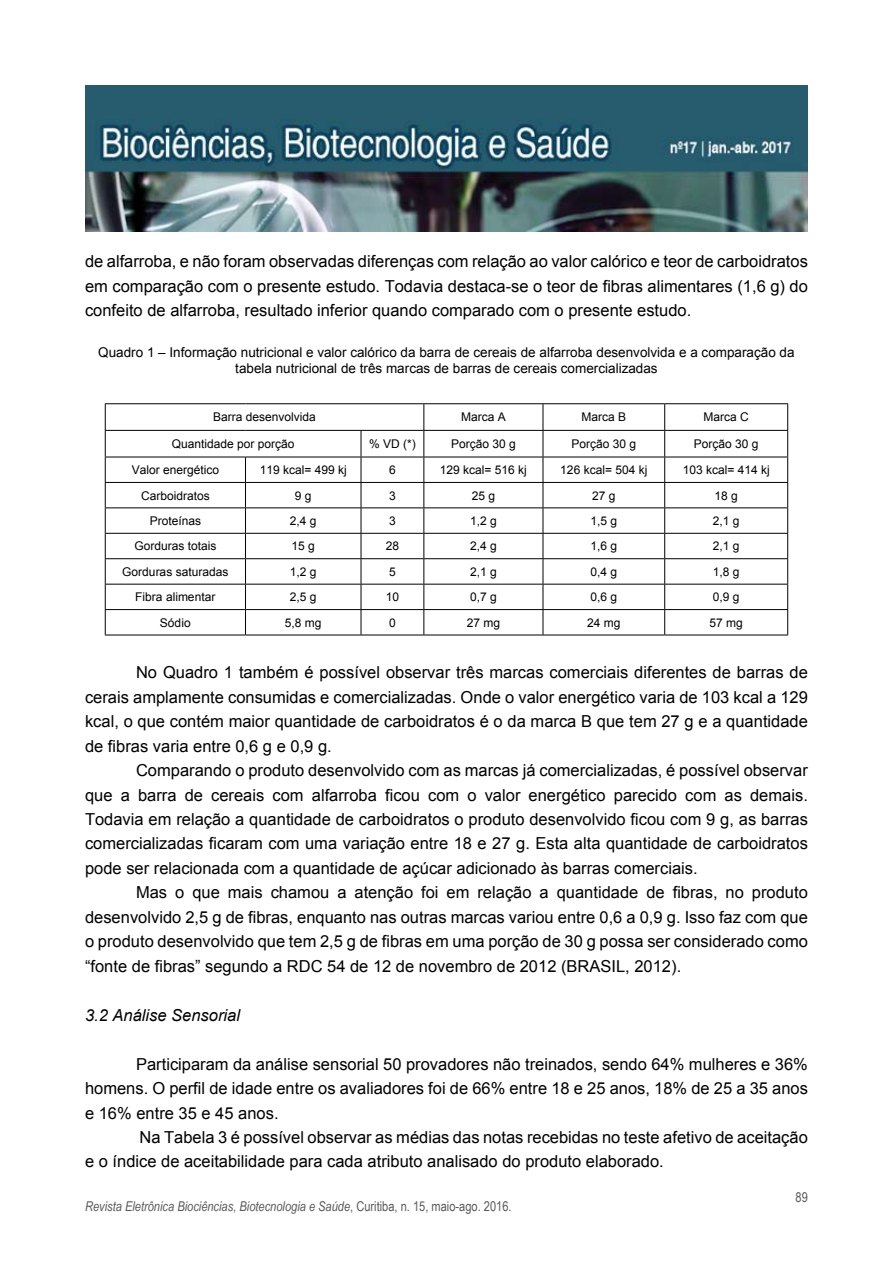
<style>
.page{position:relative;width:893px;height:1263px;background:#fff}
.page>*{position:absolute;margin:0;border:0;box-sizing:border-box;transform-origin:0 0}
.t1{font:16.5px/24.5px "Arial";color:#000;text-align:justify}
.t2{font:italic 16.5px "Arial";color:#000}
.t3{font:13.5px/16.2px "Arial";color:#000;text-align:center}
.t4{font:italic 13.5px "Arial Narrow";color:#58595b}
.t5{font:13.5px "Arial Narrow";color:#58595b}
.t6{font:12px "Arial";color:#000}
.s1{font-style:normal}
</style>
<div class="page">
<img style="left:85px;top:85px;width:723px;height:146px">
<hr style="left:105px;top:403px;width:140px;height:1px;background:#000">
<hr style="left:245px;top:403px;width:116px;height:1px;background:#000">
<hr style="left:361px;top:403px;width:63px;height:1px;background:#000">
<hr style="left:424px;top:403px;width:119px;height:1px;background:#000">
<hr style="left:543px;top:403px;width:122px;height:1px;background:#000">
<hr style="left:665px;top:403px;width:123px;height:1px;background:#000">
<svg style="left:105px;top:404px;width:1px;height:231px"></svg>
<hr style="left:105px;top:430px;width:140px;height:1px;background:#000">
<hr style="left:245px;top:430px;width:116px;height:1px;background:#000">
<hr style="left:361px;top:430px;width:63px;height:1px;background:#000">
<hr style="left:424px;top:430px;width:119px;height:1px;background:#000">
<hr style="left:543px;top:430px;width:122px;height:1px;background:#000">
<hr style="left:665px;top:430px;width:123px;height:1px;background:#000">
<hr style="left:105px;top:457px;width:140px;height:1px;background:#000">
<hr style="left:245px;top:457px;width:116px;height:1px;background:#000">
<hr style="left:361px;top:457px;width:63px;height:1px;background:#000">
<hr style="left:424px;top:457px;width:119px;height:1px;background:#000">
<hr style="left:543px;top:457px;width:122px;height:1px;background:#000">
<hr style="left:665px;top:457px;width:123px;height:1px;background:#000">
<hr style="left:105px;top:482px;width:140px;height:1px;background:#000">
<hr style="left:245px;top:482px;width:116px;height:1px;background:#000">
<hr style="left:361px;top:482px;width:63px;height:1px;background:#000">
<hr style="left:424px;top:482px;width:119px;height:1px;background:#000">
<hr style="left:543px;top:482px;width:122px;height:1px;background:#000">
<hr style="left:665px;top:482px;width:123px;height:1px;background:#000">
<hr style="left:105px;top:507px;width:140px;height:1px;background:#000">
<hr style="left:245px;top:507px;width:116px;height:1px;background:#000">
<hr style="left:361px;top:507px;width:63px;height:1px;background:#000">
<hr style="left:424px;top:507px;width:119px;height:1px;background:#000">
<hr style="left:543px;top:507px;width:122px;height:1px;background:#000">
<hr style="left:665px;top:507px;width:123px;height:1px;background:#000">
<hr style="left:105px;top:533px;width:140px;height:1px;background:#000">
<hr style="left:245px;top:533px;width:116px;height:1px;background:#000">
<hr style="left:361px;top:533px;width:63px;height:1px;background:#000">
<hr style="left:424px;top:533px;width:119px;height:1px;background:#000">
<hr style="left:543px;top:533px;width:122px;height:1px;background:#000">
<hr style="left:665px;top:533px;width:123px;height:1px;background:#000">
<hr style="left:105px;top:558px;width:140px;height:1px;background:#000">
<hr style="left:245px;top:558px;width:116px;height:1px;background:#000">
<hr style="left:361px;top:558px;width:63px;height:1px;background:#000">
<hr style="left:424px;top:558px;width:119px;height:1px;background:#000">
<hr style="left:543px;top:558px;width:122px;height:1px;background:#000">
<hr style="left:665px;top:558px;width:123px;height:1px;background:#000">
<hr style="left:105px;top:584px;width:140px;height:1px;background:#000">
<hr style="left:245px;top:584px;width:116px;height:1px;background:#000">
<hr style="left:361px;top:584px;width:63px;height:1px;background:#000">
<hr style="left:424px;top:584px;width:119px;height:1px;background:#000">
<hr style="left:543px;top:584px;width:122px;height:1px;background:#000">
<hr style="left:665px;top:584px;width:123px;height:1px;background:#000">
<hr style="left:105px;top:609px;width:140px;height:1px;background:#000">
<hr style="left:245px;top:609px;width:116px;height:1px;background:#000">
<hr style="left:361px;top:609px;width:63px;height:1px;background:#000">
<hr style="left:424px;top:609px;width:119px;height:1px;background:#000">
<hr style="left:543px;top:609px;width:122px;height:1px;background:#000">
<hr style="left:665px;top:609px;width:123px;height:1px;background:#000">
<hr style="left:105px;top:635px;width:140px;height:1px;background:#000">
<hr style="left:245px;top:635px;width:116px;height:1px;background:#000">
<hr style="left:361px;top:635px;width:63px;height:1px;background:#000">
<hr style="left:424px;top:635px;width:119px;height:1px;background:#000">
<hr style="left:543px;top:635px;width:122px;height:1px;background:#000">
<hr style="left:665px;top:635px;width:123px;height:1px;background:#000">
<svg style="left:245px;top:457px;width:1px;height:178px"></svg>
<svg style="left:361px;top:431px;width:1px;height:204px"></svg>
<svg style="left:423px;top:404px;width:1px;height:231px"></svg>
<svg style="left:543px;top:404px;width:1px;height:231px"></svg>
<svg style="left:664px;top:404px;width:1px;height:231px"></svg>
<svg style="left:787px;top:404px;width:1px;height:231px"></svg>
<p class="t1" style="left:85px;top:249px;width:724px">de alfarroba, e não foram observadas diferenças com relação ao valor calórico e teor de carboidratos em comparação com o presente estudo. Todavia destaca-se o teor de fibras alimentares (1,6 g) do confeito de alfarroba, resultado inferior quando comparado com o presente estudo.</p>
<p class="t3" style="left:98px;top:344px;width:698px">Quadro 1 – Informação nutricional e valor calórico da barra de cereais de alfarroba desenvolvida e a comparação da tabela nutricional de três marcas de barras de cereais comercializadas</p>
<p class="t6" style="left:213px;top:409px;width:104px">Barra desenvolvida</p>
<p class="t6" style="left:461px;top:409px;width:46px">Marca A</p>
<p class="t6" style="left:581px;top:409px;width:46px">Marca B</p>
<p class="t6" style="left:703px;top:409px;width:47px">Marca C</p>
<p class="t6" style="left:172px;top:436px;width:124px">Quantidade por porção</p>
<p class="t6" style="left:369px;top:436px;width:48px">% VD (*)</p>
<p class="t6" style="left:451px;top:436px;width:66px">Porção 30 g</p>
<p class="t6" style="left:571px;top:436px;width:66px">Porção 30 g</p>
<p class="t6" style="left:694px;top:436px;width:66px">Porção 30 g</p>
<p class="t6" style="left:132px;top:462px;width:89px">Valor energético</p>
<p class="t6" style="left:260px;top:462px;width:89px">119 kcal= 499 kj</p>
<p class="t6" style="left:389px;top:462px;width:8px">6</p>
<p class="t6" style="left:440px;top:462px;width:89px">129 kcal= 516 kj</p>
<p class="t6" style="left:560px;top:462px;width:89px">126 kcal= 504 kj</p>
<p class="t6" style="left:683px;top:462px;width:89px">103 kcal= 414 kj</p>
<p class="t6" style="left:141px;top:487px;width:70px">Carboidratos</p>
<p class="t6" style="left:295px;top:487px;width:18px">9 g</p>
<p class="t6" style="left:389px;top:487px;width:8px">3</p>
<p class="t6" style="left:472px;top:487px;width:25px">25 g</p>
<p class="t6" style="left:592px;top:487px;width:25px">27 g</p>
<p class="t6" style="left:714px;top:487px;width:25px">18 g</p>
<p class="t6" style="left:150px;top:513px;width:53px">Proteínas</p>
<p class="t6" style="left:290px;top:513px;width:28px">2,4 g</p>
<p class="t6" style="left:389px;top:513px;width:8px">3</p>
<p class="t6" style="left:470px;top:513px;width:28px">1,2 g</p>
<p class="t6" style="left:590px;top:513px;width:28px">1,5 g</p>
<p class="t6" style="left:713px;top:513px;width:28px">2,1 g</p>
<p class="t6" style="left:134px;top:538px;width:84px">Gorduras totais</p>
<p class="t6" style="left:292px;top:538px;width:25px">15 g</p>
<p class="t6" style="left:386px;top:538px;width:15px">28</p>
<p class="t6" style="left:470px;top:538px;width:28px">2,4 g</p>
<p class="t6" style="left:590px;top:538px;width:28px">1,6 g</p>
<p class="t6" style="left:713px;top:538px;width:28px">2,1 g</p>
<p class="t6" style="left:122px;top:564px;width:108px">Gorduras saturadas</p>
<p class="t6" style="left:290px;top:564px;width:28px">1,2 g</p>
<p class="t6" style="left:389px;top:564px;width:8px">5</p>
<p class="t6" style="left:470px;top:564px;width:28px">2,1 g</p>
<p class="t6" style="left:590px;top:564px;width:28px">0,4 g</p>
<p class="t6" style="left:713px;top:564px;width:28px">1,8 g</p>
<p class="t6" style="left:135px;top:589px;width:82px">Fibra alimentar</p>
<p class="t6" style="left:290px;top:589px;width:28px">2,5 g</p>
<p class="t6" style="left:386px;top:589px;width:15px">10</p>
<p class="t6" style="left:470px;top:589px;width:28px">0,7 g</p>
<p class="t6" style="left:590px;top:589px;width:28px">0,6 g</p>
<p class="t6" style="left:713px;top:589px;width:28px">0,9 g</p>
<p class="t6" style="left:160px;top:615px;width:32px">Sódio</p>
<p class="t6" style="left:285px;top:615px;width:38px">5,8 mg</p>
<p class="t6" style="left:389px;top:615px;width:8px">0</p>
<p class="t6" style="left:467px;top:615px;width:35px">27 mg</p>
<p class="t6" style="left:587px;top:615px;width:35px">24 mg</p>
<p class="t6" style="left:709px;top:615px;width:35px">57 mg</p>
<p class="t1" style="left:85px;top:660px;width:724px;text-indent:51px">No Quadro 1 também é possível observar três marcas comerciais diferentes de barras de cerais amplamente consumidas e comercializadas. Onde o valor energético varia de 103 kcal a 129 kcal, o que contém maior quantidade de carboidratos é o da marca B que tem 27 g e a quantidade de fibras varia entre 0,6 g e 0,9 g.</p>
<p class="t1" style="left:85px;top:758px;width:724px;text-indent:51px">Comparando o produto desenvolvido com as marcas já comercializadas, é possível observar que a barra de cereais com alfarroba ficou com o valor energético parecido com as demais.<br>Todavia em relação a quantidade de carboidratos o produto desenvolvido ficou com 9 g, as barras comercializadas ficaram com uma variação entre 18 e 27 g. Esta alta quantidade de carboidratos pode ser relacionada com a quantidade de açúcar adicionado às barras comerciais.</p>
<p class="t1" style="left:85px;top:880px;width:724px;text-indent:51px">Mas o que mais chamou a atenção foi em relação a quantidade de fibras, no produto desenvolvido 2,5 g de fibras, enquanto nas outras marcas variou entre 0,6 a 0,9 g. Isso faz com que o produto desenvolvido que tem 2,5 g de fibras em uma porção de 30 g possa ser considerado como “fonte de fibras” segundo a RDC 54 de 12 de novembro de 2012 (BRASIL, 2012).</p>
<p class="t2" style="left:85px;top:1004px;width:156px">3.2 Análise Sensorial</p>
<p class="t1" style="left:85px;top:1052px;width:724px;text-indent:51px">Participaram da análise sensorial 50 provadores não treinados, sendo 64% mulheres e 36% homens. O perfil de idade entre os avaliadores foi de 66% entre 18 e 25 anos, 18% de 25 a 35 anos e 16% entre 35 e 45 anos.</p>
<p class="t1" style="left:85px;top:1125px;width:724px;text-indent:55px">Na Tabela 3 é possível observar as médias das notas recebidas no teste afetivo de aceitação e o índice de aceitabilidade para cada atributo analisado do produto elaborado.</p>
<p class="t4" style="left:85px;top:1197px;width:428px">Revista Eletrônica Biociências, Biotecnologia e Saúde<span class="s1">, Curitiba, n. 15, maio-ago. 2016.</span></p>
<p class="t5" style="left:796px;top:1187px;width:14px">89</p>
</div>
